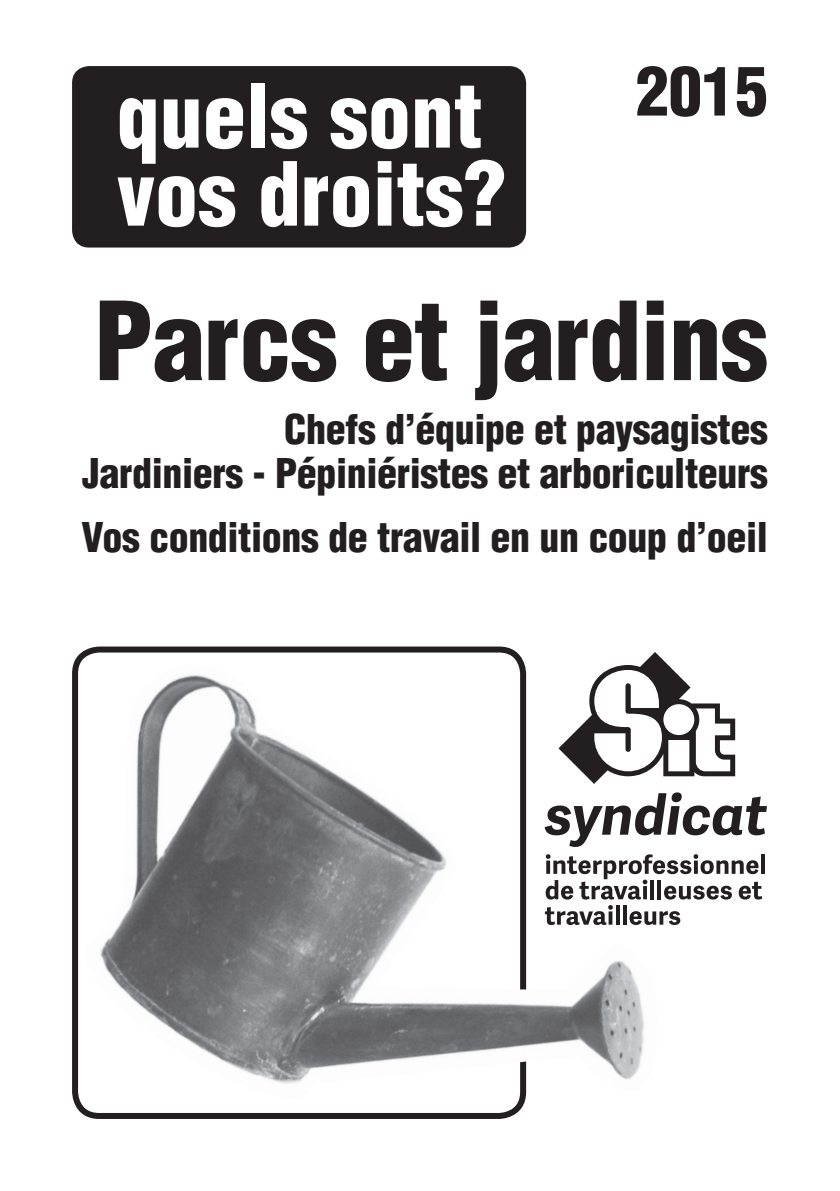
<style>
.page{position:relative;width:840px;height:1191px;background:#fff}
.page>*{position:absolute;margin:0;border:0;box-sizing:border-box;transform-origin:0 0}
.t1{font:900 condensed 106px "Helvetica";letter-spacing:-.01em;color:#231f20}
.t2{font:900 condensed 86px/78px "Helvetica";color:#fff}
.t3{font:900 condensed 66px "Helvetica";color:#231f20}
.t4{font:900 condensed 40px/44px "Helvetica";letter-spacing:-.01em;color:#231f20;text-align:right}
</style>
<div class="page">
<div style="left:72px;top:66px;width:454px;height:181px;background:#231f20;border-radius:17px"></div>
<svg style="left:642px;top:652px;width:92px;height:125px"></svg>
<hr style="left:760px;top:854px;width:4px;height:20px;background:#231f20">
<svg style="left:660px;top:854px;width:101px;height:45px"></svg>
<svg style="left:660px;top:911px;width:20px;height:14px"></svg>
<svg style="left:660px;top:792px;width:106px;height:44px"></svg>
<div style="left:72px;top:646px;width:454px;height:473px;border:6px solid #231f20;border-radius:24px"></div>
<img style="left:79px;top:665px;width:581px;height:435px">
<h2 class="t2" style="left:117px;top:76px;width:391px">quels sont vos droits?</h2>
<h3 class="t3" style="left:635px;top:50px;width:133px">2015</h3>
<h1 class="t1" style="left:94px;top:274px;width:674px">Parcs et jardins</h1>
<p class="t4" style="left:82px;top:407px;width:686px">Chefs d’équipe et paysagistes<br>Jardiniers - Pépiniéristes et arboriculteurs</p>
<p class="t4" style="left:81px;top:515px;width:687px">Vos conditions de travail en un coup d’oeil</p>
</div>
